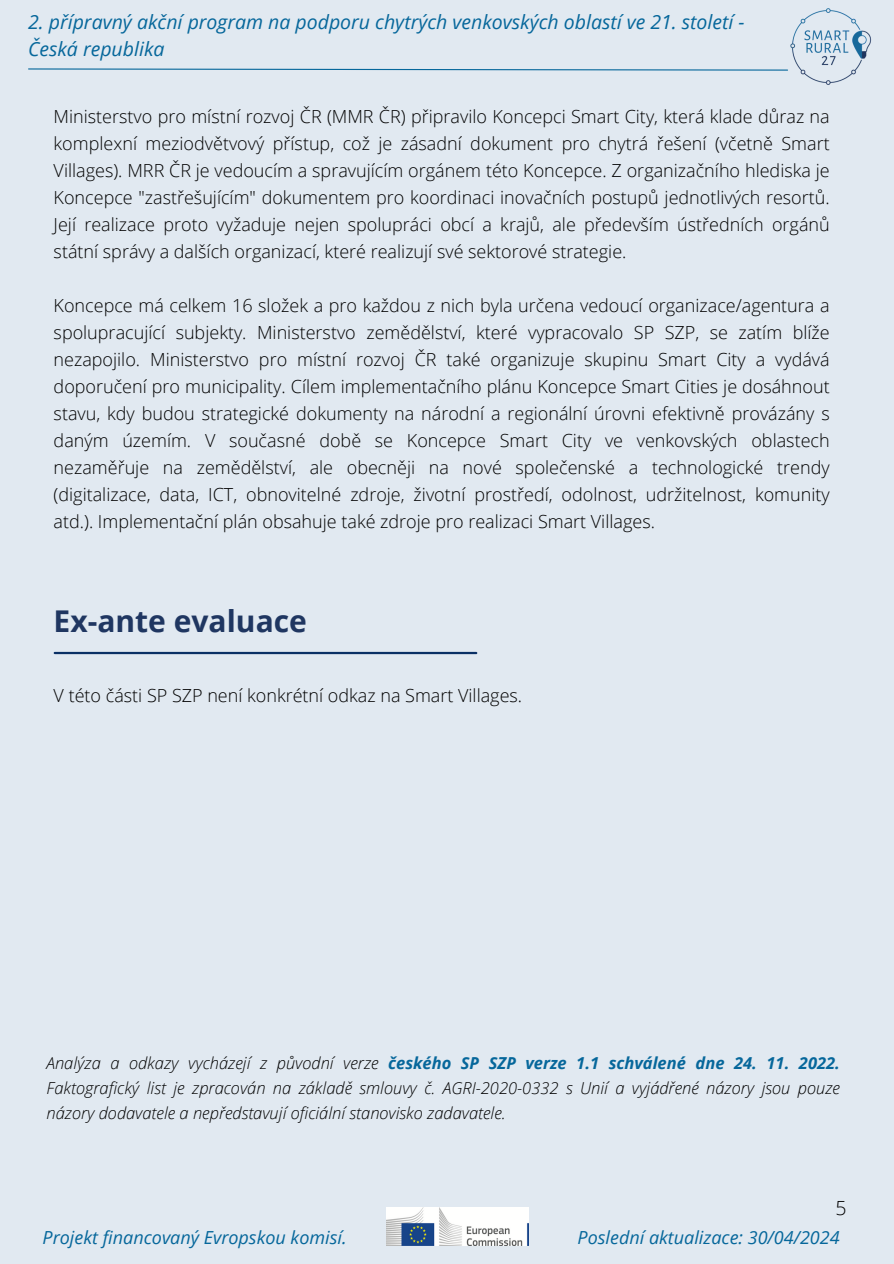
<style>
.page{position:relative;width:894px;height:1264px;background:#fff}
.page>*{position:absolute;margin:0;border:0;box-sizing:border-box;transform-origin:0 0}
.t1{font:700 30px "Open Sans";color:#1f3661}
.t2{font:italic 19.5px/27px "Open Sans";color:#06679b}
.t3{font:300 19.5px "Open Sans";color:#000}
.t4{font:300 18px/27px "Open Sans";color:#000;text-align:justify}
.t5{font:italic 18px "Open Sans";color:#06679b}
.t6{font:italic 300 16.5px/24.8px "Open Sans";color:#000;text-align:justify}
.s1{font-weight:700;color:#06679b}
</style>
<div class="page">
<div style="left:0;top:0;width:893px;height:1263px;background:#e1e9f1"></div>
<img style="left:790px;top:8px;width:81px;height:77px">
<svg style="left:28px;top:68px;width:760px;height:3px"></svg>
<hr style="left:55px;top:652px;width:421px;height:2px;background:#0a3065">
<img style="left:386px;top:1207px;width:142px;height:37px">
<h2 class="t2" style="left:28px;top:8px;width:717px">2. přípravný akční program na podporu chytrých venkovských oblastí ve 21. století -<br>Česká republika</h2>
<h2 class="t4" style="left:54px;top:103px;width:777px">Ministerstvo pro místní rozvoj ČR (MMR ČR) připravilo Koncepci Smart City, která klade důraz na komplexní meziodvětvový přístup, což je zásadní dokument pro chytrá řešení (včetně Smart Villages). MRR ČR je vedoucím a spravujícím orgánem této Koncepce. Z organizačního hlediska je Koncepce "zastřešujícím" dokumentem pro koordinaci inovačních postupů jednotlivých resortů.<br>Její realizace proto vyžaduje nejen spolupráci obcí a krajů, ale především ústředních orgánů státní správy a dalších organizací, které realizují své sektorové strategie.</h2>
<h2 class="t4" style="left:54px;top:292px;width:777px">Koncepce má celkem 16 složek a pro každou z nich byla určena vedoucí organizace/agentura a spolupracující subjekty. Ministerstvo zemědělství, které vypracovalo SP SZP, se zatím blíže nezapojilo. Ministerstvo pro místní rozvoj ČR také organizuje skupinu Smart City a vydává doporučení pro municipality. Cílem implementačního plánu Koncepce Smart Cities je dosáhnout stavu, kdy budou strategické dokumenty na národní a regionální úrovni efektivně provázány s daným územím. V současné době se Koncepce Smart City ve venkovských oblastech nezaměřuje na zemědělství, ale obecněji na nové společenské a technologické trendy (digitalizace, data, ICT, obnovitelné zdroje, životní prostředí, odolnost, udržitelnost, komunity atd.). Implementační plán obsahuje také zdroje pro realizaci Smart Villages.</h2>
<h1 class="t1" style="left:54px;top:599px;width:255px">Ex-ante evaluace</h1>
<h2 class="t4" style="left:54px;top:682px;width:470px">V této části SP SZP není konkrétní odkaz na Smart Villages.</h2>
<p class="t6" style="left:46px;top:1050px;width:794px">Analýza a odkazy vycházejí z původní verze <span class="s1">českého SP SZP verze 1.1 schválené dne 24. 11. 2022.<br></span>Faktografický list je zpracován na základě smlouvy č. AGRI-2020-0332 s Unií a vyjádřené názory jsou pouze názory dodavatele a nepředstavují oficiální stanovisko zadavatele.</p>
<h2 class="t3" style="left:835px;top:1193px;width:13px">5</h2>
<h2 class="t5" style="left:43px;top:1224px;width:305px">Projekt financovaný Evropskou komisí.</h2>
<p class="t5" style="left:577px;top:1224px;width:263px">Poslední aktualizace: 30/04/2024</p>
</div>
